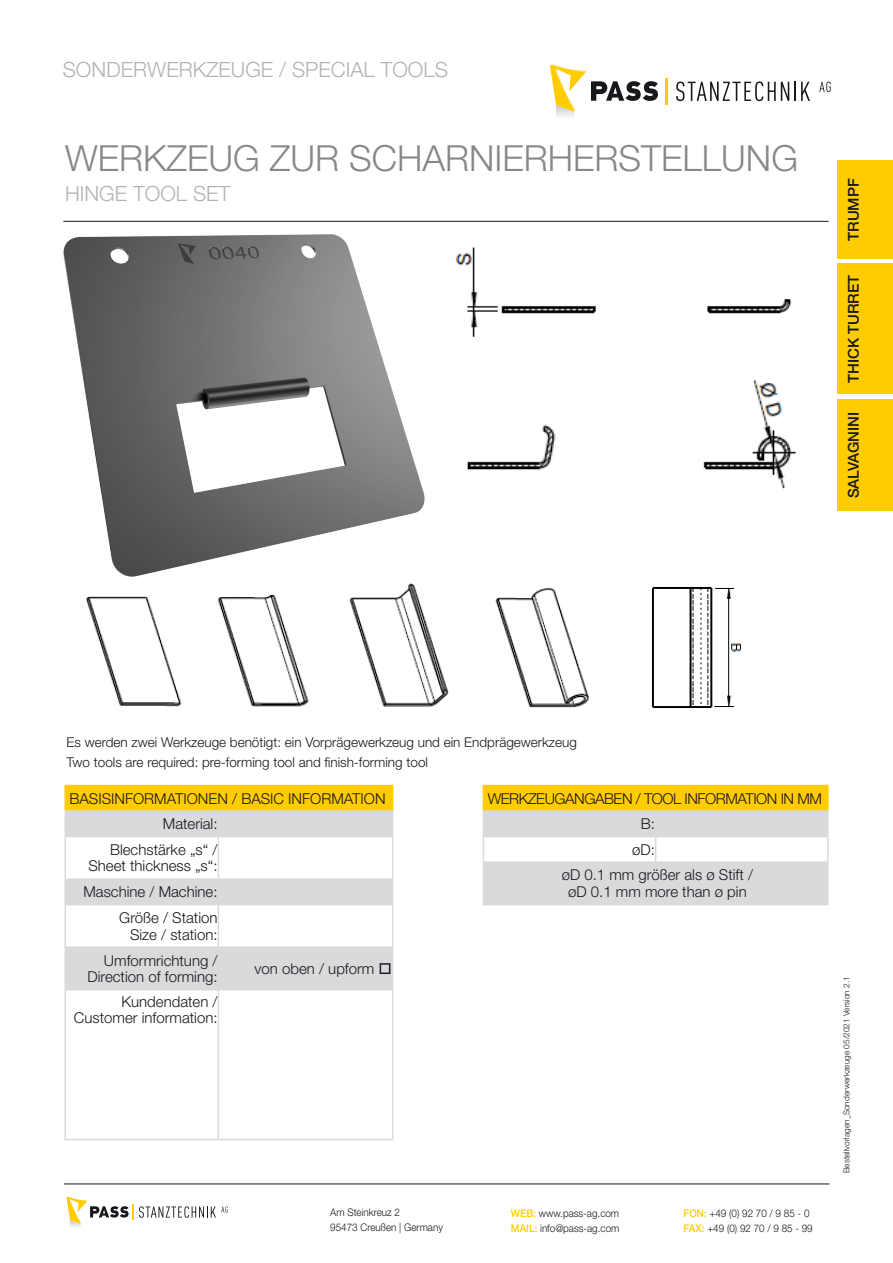
<style>
.page{position:relative;width:893px;height:1263px;background:#fff}
.page>*{position:absolute;margin:0;border:0;box-sizing:border-box;transform-origin:0 0}
.t1{font:300 36px "Helvetica Neue LT Std";color:#87888a}
.t2{font:300 21px "Helvetica Neue LT Std";color:#b1b3b4}
.t3{font:300 15px/25.8px "Helvetica Neue LT Std";color:#1a171c;text-align:right}
.t4{font:300 15px "Helvetica Neue LT Std";letter-spacing:-.03em;color:#1a171c}
.t5{font:500 15px "Helvetica Neue LT Std";color:#1a171c}
.t6{font:300 13.5px/19.5px "Helvetica Neue LT Std";color:#1a171c}
.t7{font:300 10.5px/15px "Helvetica Neue LT Std";color:#1a171c;scale:.94 1}
.t8{font:300 8.25px "Helvetica Neue LT Std";color:#1a171c}
.s1{font-weight:500;color:#fc0}
</style>
<div class="page">
<hr style="left:64px;top:1184px;width:765px;height:1px;background:#1a171c">
<div style="left:838px;top:161px;width:55px;height:349px;background:#fc0"></div>
<hr style="left:63px;top:221px;width:766px;height:1px;background:#1a171c">
<img style="left:64px;top:235px;width:360px;height:342px">
<img style="left:455px;top:247px;width:337px;height:90px">
<img style="left:467px;top:380px;width:329px;height:109px">
<img style="left:652px;top:587px;width:89px;height:121px">
<img style="left:86px;top:583px;width:503px;height:125px">
<svg style="left:676px;top:81px;width:134px;height:20px"></svg>
<svg style="left:819px;top:82px;width:12px;height:10px"></svg>
<svg style="left:550px;top:65px;width:108px;height:47px"></svg>
<hr style="left:665px;top:78px;width:3px;height:27px;background:#fc0">
<svg style="left:67px;top:1197px;width:161px;height:30px"></svg>
<div style="left:65px;top:785px;width:328px;height:26px;background:#fc0"></div>
<svg style="left:66px;top:812px;width:326px;height:177px;fill:#d9dadb"></svg>
<hr style="left:218px;top:905px;width:1px;height:41px;background:#d9dadb">
<hr style="left:218px;top:948px;width:1px;height:41px;background:#d9dadb">
<hr style="left:218px;top:810px;width:175px;height:2px;background:#d9dadb">
<svg style="left:392px;top:810px;width:1px;height:26px"></svg>
<hr style="left:65px;top:948px;width:1px;height:41px;background:#d9dadb">
<hr style="left:392px;top:948px;width:1px;height:41px;background:#d9dadb">
<hr style="left:218px;top:990px;width:1px;height:149px;background:#d9dadb">
<hr style="left:65px;top:905px;width:1px;height:41px;background:#d9dadb">
<hr style="left:392px;top:905px;width:1px;height:41px;background:#d9dadb">
<hr style="left:65px;top:946px;width:153px;height:2px;background:#d9dadb">
<hr style="left:218px;top:946px;width:175px;height:2px;background:#d9dadb">
<svg style="left:392px;top:880px;width:1px;height:24px"></svg>
<hr style="left:218px;top:904px;width:175px;height:1px;background:#d9dadb">
<svg style="left:65px;top:880px;width:1px;height:24px"></svg>
<svg style="left:218px;top:880px;width:1px;height:24px"></svg>
<hr style="left:65px;top:904px;width:153px;height:1px;background:#d9dadb">
<hr style="left:218px;top:836px;width:175px;height:1px;background:#d9dadb">
<hr style="left:218px;top:878px;width:175px;height:2px;background:#d9dadb">
<hr style="left:392px;top:837px;width:1px;height:41px;background:#d9dadb">
<hr style="left:65px;top:837px;width:1px;height:41px;background:#d9dadb">
<hr style="left:218px;top:837px;width:1px;height:41px;background:#d9dadb">
<hr style="left:65px;top:878px;width:153px;height:2px;background:#d9dadb">
<hr style="left:65px;top:810px;width:153px;height:2px;background:#d9dadb">
<svg style="left:65px;top:810px;width:1px;height:26px"></svg>
<svg style="left:218px;top:812px;width:1px;height:24px"></svg>
<hr style="left:65px;top:836px;width:153px;height:1px;background:#d9dadb">
<hr style="left:65px;top:989px;width:153px;height:1px;background:#d9dadb">
<hr style="left:218px;top:989px;width:175px;height:1px;background:#d9dadb">
<hr style="left:65px;top:990px;width:1px;height:149px;background:#d9dadb">
<hr style="left:392px;top:990px;width:1px;height:149px;background:#d9dadb">
<hr style="left:65px;top:1139px;width:153px;height:1px;background:#d9dadb">
<hr style="left:218px;top:1139px;width:175px;height:1px;background:#d9dadb">
<hr style="left:827px;top:812px;width:2px;height:24px;background:#d9dadb">
<hr style="left:483px;top:785px;width:173px;height:1px;background:#fc0">
<hr style="left:656px;top:785px;width:86px;height:1px;background:#fc0">
<hr style="left:742px;top:785px;width:87px;height:1px;background:#fc0">
<hr style="left:827px;top:786px;width:2px;height:24px;background:#fc0">
<hr style="left:742px;top:810px;width:87px;height:2px;background:#d9dadb">
<hr style="left:827px;top:837px;width:2px;height:24px;background:#d9dadb">
<hr style="left:742px;top:836px;width:87px;height:1px;background:#d9dadb">
<hr style="left:827px;top:863px;width:2px;height:41px;background:#d9dadb">
<svg style="left:483px;top:786px;width:345px;height:118px"></svg>
<hr style="left:483px;top:861px;width:173px;height:2px;background:#d9dadb">
<hr style="left:483px;top:863px;width:1px;height:41px;background:#d9dadb">
<hr style="left:656px;top:861px;width:86px;height:2px;background:#d9dadb">
<hr style="left:742px;top:861px;width:87px;height:2px;background:#d9dadb">
<hr style="left:483px;top:904px;width:173px;height:1px;background:#d9dadb">
<hr style="left:656px;top:904px;width:86px;height:1px;background:#d9dadb">
<hr style="left:742px;top:904px;width:87px;height:1px;background:#d9dadb">
<h2 class="t2" style="left:63px;top:56px;width:387px">SONDERWERKZEUGE / SPECIAL TOOLS</h2>
<h1 class="t1" style="left:65px;top:136px;width:734px">WERKZEUG ZUR SCHARNIERHERSTELLUNG</h1>
<h2 class="t2" style="left:65px;top:181px;width:167px">HINGE TOOL SET</h2>
<p class="t5" style="left:844px;top:241px;width:64px;rotate:-90deg">TRUMPF</p>
<p class="t5" style="left:844px;top:383px;width:110px;rotate:-90deg">THICK TURRET</p>
<p class="t5" style="left:844px;top:498px;width:88px;rotate:-90deg">SALVAGNINI</p>
<p class="t6" style="left:67px;top:733px;width:512px">Es werden zwei Werkzeuge benötigt: ein Vorprägewerkzeug und ein Endprägewerkzeug<br>Two tools are required: pre-forming tool and finish-forming tool</p>
<p class="t3" style="left:70px;top:785px;width:318px">BASISINFORMATIONEN / BASIC INFORMATION</p>
<p class="t3" style="left:163px;top:811px;width:56px">Material:</p>
<p class="t3" style="left:110px;top:836px;width:109px">Blechstärke „s“ /</p>
<p class="t3" style="left:83px;top:853px;width:136px">Sheet thickness „s“:<br>Maschine / Machine:<br>Größe / Station</p>
<p class="t3" style="left:104px;top:921px;width:115px">Size / station:<br>Umformrichtung /</p>
<p class="t3" style="left:88px;top:963px;width:132px">Direction of forming:</p>
<p class="t3" style="left:255px;top:956px;width:139px">von oben / upform □</p>
<p class="t3" style="left:74px;top:993px;width:145px;line-height:16.5px">Kundendaten /<br>Customer information:</p>
<p class="t4" style="left:488px;top:789px;width:336px">WERKZEUGANGABEN / TOOL INFORMATION IN MM</p>
<p class="t3" style="left:641px;top:811px;width:16px">B:</p>
<p class="t3" style="left:632px;top:836px;width:24px">øD:</p>
<p class="t3" style="left:562px;top:862px;width:193px">øD 0.1 mm größer als ø Stift /</p>
<p class="t3" style="left:568px;top:878px;width:180px">øD 0.1 mm more than ø pin</p>
<p class="t7" style="left:330px;top:1205px;width:121px">Am Steinkreuz 2<br>95473 Creußen | Germany</p>
<p class="t7" style="left:511px;top:1205px;width:117px"><span class="s1">WEB:</span> www.pass-ag.com<br><span class="s1">MAIL:</span> info@pass-ag.com</p>
<p class="t7" style="left:684px;top:1205px;width:139px"><span class="s1">FON:</span> +49 (0) 92 70 / 9 85 - 0<br><span class="s1">FAX:</span> +49 (0) 92 70 / 9 85 - 99</p>
<p class="t8" style="left:841px;top:1173px;width:198px;rotate:-90deg">Bestellvorlagen_Sonderwerkzeuge 05/2021 Version 2.1</p>
</div>
